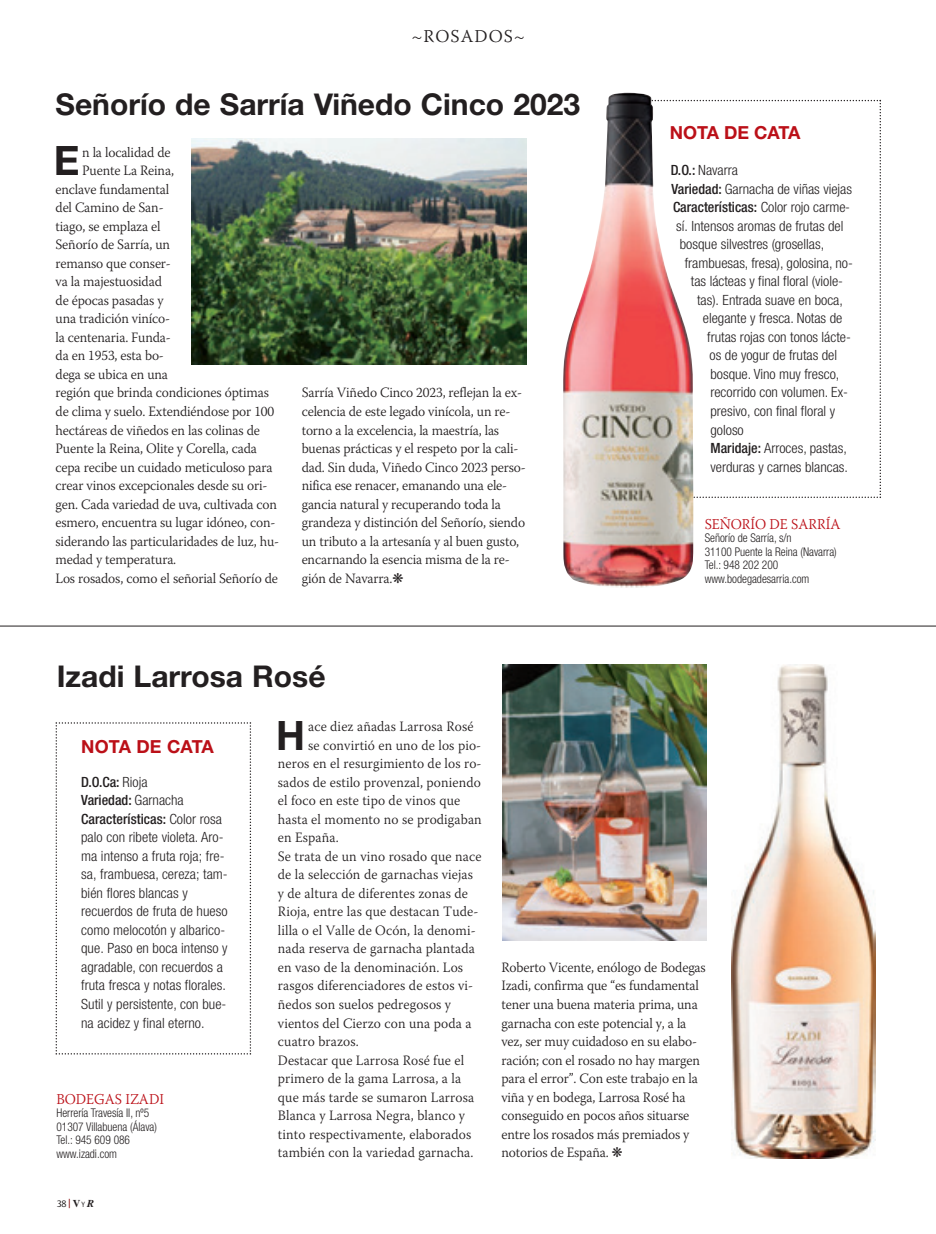
<style>
.page{position:relative;width:936px;height:1234px;background:#fff}
.page>*{position:absolute;margin:0;border:0;box-sizing:border-box;transform-origin:0 0}
.t1{font:700 40.65px "Helvetica Neue";color:#231f20}
.t2{font:700 40.65px "Helvetica Neue";color:#231f20;scale:.96 1}
.t3{font:700 30px "Helvetica Neue";color:#231f20}
.t4{font:700 18px "Helvetica Neue";color:#bb1018}
.t5{font:300 18px "Warnock Pro";letter-spacing:.06em;color:#231f20}
.t6{font:300 15px "Warnock Pro";color:#bb1018;scale:.95 1}
.t7{font:300 14.25px/18.5px "Warnock Pro";letter-spacing:-.01em;color:#231f20;scale:.96 1}
.t8{font:300 14.25px "Warnock Pro";letter-spacing:.01em;color:#231f20;scale:.96 1}
.t9{font:300 condensed 14.1px/18.6px "Helvetica Neue";color:#231f20}
.t10{font:500 condensed 14.1px "Helvetica Neue";color:#231f20}
.t11{font:300 condensed 12px/13.5px "Helvetica Neue";color:#231f20;scale:.95 1}
.t12{font:300 10.5px "HP Sans";color:#231f20}
.s1{font-weight:500}
.s2{font-weight:300}
.s3{font-size:13.5px;color:#820101}
.s4{font-family:"Times";font-weight:700}
.s5{font-size:7.8px}
.s6{font-family:"Times";font-weight:700;font-style:italic}
</style>
<div class="page">
<hr style="left:0;top:626px;width:935px;height:1px;background:#231f20">
<svg style="left:693px;top:100px;width:187px;height:398px"></svg>
<img style="left:192px;top:138px;width:334px;height:226px">
<img style="left:563px;top:93px;width:130px;height:495px">
<svg style="left:56px;top:722px;width:195px;height:332px"></svg>
<img style="left:731px;top:664px;width:144px;height:494px">
<img style="left:502px;top:665px;width:204px;height:275px">
<p class="t5" style="left:411px;top:25px;width:115px">~ROSADOS~</p>
<p class="t3" style="left:56px;top:86px;width:526px">Señorío de Sarría Viñedo Cinco 2023</p>
<p class="t1" style="left:54px;top:135px;width:27px">E</p>
<p class="t7" style="left:82px;top:142px;width:93px">n la localidad de</p>
<p class="t7" style="left:82px;top:161px;width:97px">Puente La Reina,</p>
<p class="t7" style="left:56px;top:179px;width:120px">enclave fundamental</p>
<p class="t7" style="left:56px;top:198px;width:114px">del Camino de San-</p>
<p class="t7" style="left:56px;top:216px;width:111px">tiago, se emplaza el</p>
<p class="t7" style="left:56px;top:235px;width:121px">Señorío de Sarría, un</p>
<p class="t7" style="left:56px;top:253px;width:122px">remanso que conser-</p>
<p class="t7" style="left:56px;top:272px;width:112px">va la majestuosidad</p>
<p class="t7" style="left:56px;top:291px;width:114px">de épocas pasadas y</p>
<p class="t7" style="left:56px;top:309px;width:121px">una tradición viníco-</p>
<p class="t7" style="left:56px;top:328px;width:122px">la centenaria. Funda-</p>
<p class="t7" style="left:56px;top:346px;width:114px">da en 1953, esta bo-</p>
<p class="t7" style="left:56px;top:365px;width:119px">dega se ubica en una</p>
<p class="t7" style="left:56px;top:383px;width:224px">región que brinda condiciones óptimas</p>
<p class="t7" style="left:56px;top:402px;width:229px">de clima y suelo. Extendiéndose por 100</p>
<p class="t7" style="left:56px;top:420px;width:214px">hectáreas de viñedos en las colinas de</p>
<p class="t7" style="left:56px;top:439px;width:211px">Puente la Reina, Olite y Corella, cada</p>
<p class="t7" style="left:56px;top:457px;width:227px">cepa recibe un cuidado meticuloso para</p>
<p class="t7" style="left:56px;top:476px;width:222px">crear vinos excepcionales desde su ori-</p>
<p class="t7" style="left:56px;top:494px;width:232px">gen. Cada variedad de uva, cultivada con</p>
<p class="t7" style="left:56px;top:513px;width:230px">esmero, encuentra su lugar idóneo, con-</p>
<p class="t7" style="left:56px;top:531px;width:234px">siderando las particularidades de luz, hu-</p>
<p class="t7" style="left:56px;top:550px;width:127px">medad y temperatura.</p>
<p class="t7" style="left:56px;top:568px;width:233px">Los rosados, como el señorial Señorío de</p>
<p class="t7" style="left:301px;top:383px;width:235px">Sarría Viñedo Cinco 2023, reflejan la ex&shy;celencia de este legado vinícola, un re&shy;torno a la excelencia, la maestría, las buenas prácticas y el respeto por la cali&shy;dad. Sin duda, Viñedo Cinco 2023 perso&shy;nifica ese renacer, emanando una ele&shy;gancia natural y recuperando toda la grandeza y distinción del Señorío, siendo un tributo a la artesanía y al buen gusto, encarnando la esencia misma de la re&shy;gión de Navarra.❋</p>
<p class="t3" style="left:57px;top:658px;width:270px">Izadi Larrosa Rosé</p>
<p class="t4" style="left:669px;top:121px;width:132px">NOTA DE CATA</p>
<p class="t9" style="left:670px;top:161px;width:69px"><span class="s1">D.O.:</span> Navarra</p>
<p class="t9" style="left:671px;top:179px;width:182px"><span class="s1">Variedad:</span> Garnacha de viñas viejas</p>
<p class="t10" style="left:672px;top:199px;width:178px">Características: <span class="s2">Color rojo carme-</span></p>
<p class="t9" style="left:676px;top:216px;width:169px">sí. Intensos aromas de frutas del</p>
<p class="t9" style="left:679px;top:235px;width:146px">bosque silvestres (grosellas,</p>
<p class="t9" style="left:684px;top:253px;width:170px">frambuesas, fresa), golosina, no-</p>
<p class="t9" style="left:690px;top:272px;width:154px">tas lácteas y final floral (viole-</p>
<p class="t9" style="left:697px;top:290px;width:147px">tas). Entrada suave en boca,</p>
<p class="t9" style="left:702px;top:309px;width:141px">elegante y fresca. Notas de</p>
<p class="t9" style="left:707px;top:327px;width:145px">frutas rojas con tonos lácte-</p>
<p class="t9" style="left:709px;top:346px;width:129px">os de yogur de frutas del</p>
<p class="t9" style="left:710px;top:364px;width:130px">bosque. Vino muy fresco,</p>
<p class="t9" style="left:710px;top:383px;width:139px">recorrido con volumen. Ex-</p>
<p class="t9" style="left:710px;top:401px;width:126px">presivo, con final floral y</p>
<p class="t9" style="left:710px;top:420px;width:35px">goloso</p>
<p class="t9" style="left:710px;top:438px;width:138px"><span class="s1">Maridaje:</span> Arroces, pastas,</p>
<p class="t9" style="left:710px;top:457px;width:139px">verduras y carnes blancas.</p>
<p class="t6" style="left:704px;top:515px;width:144px">SEÑORÍO DE SARRÍA</p>
<p class="t11" style="left:704px;top:531px;width:140px">Señorío de Sarría, s/n<br>31100 Puente la Reina (Navarra)<br>Tel.: 948 202 200 www.bodegadesarria.com</p>
<p class="t4" style="left:81px;top:736px;width:134px">NOTA DE CATA</p>
<p class="t9" style="left:81px;top:772px;width:148px"><span class="s1">D.O.Ca:</span> Rioja<br><span class="s1">Variedad:</span> Garnacha<br><span class="s1">Características:</span> Color rosa palo con ribete violeta. Aro&shy;ma intenso a fruta roja; fre&shy;sa, frambuesa, cereza; tam&shy;bién flores blancas y recuerdos de fruta de hueso como melocotón y albarico&shy;que. Paso en boca intenso y agradable, con recuerdos a fruta fresca y notas florales.<br>Sutil y persistente, con bue&shy;na acidez y final eterno.</p>
<p class="t6" style="left:56px;top:1089px;width:115px">BODEGAS IZADI</p>
<p class="t11" style="left:56px;top:1106px;width:107px">Herrería Travesía II, nº5<br>01307 Villabuena (Álava)<br>Tel.: 945 609 086 www.izadi.com</p>
<p class="t12" style="left:57px;top:1198px;width:39px">38<span class="s3">|</span><span class="s4">V</span><span class="s5">Y</span><span class="s6">R</span></p>
<p class="t2" style="left:276px;top:710px;width:32px">H</p>
<p class="t8" style="left:308px;top:717px;width:174px">ace diez añadas Larrosa Rosé</p>
<p class="t8" style="left:308px;top:736px;width:182px">se convirtió en uno de los pio-</p>
<p class="t8" style="left:278px;top:755px;width:214px">neros en el resurgimiento de los ro-</p>
<p class="t8" style="left:278px;top:773px;width:213px">sados de estilo provenzal, poniendo</p>
<p class="t8" style="left:278px;top:792px;width:191px">el foco en este tipo de vinos que</p>
<p class="t8" style="left:278px;top:810px;width:214px">hasta el momento no se prodigaban</p>
<p class="t8" style="left:278px;top:829px;width:65px">en España.</p>
<p class="t8" style="left:278px;top:847px;width:213px">Se trata de un vino rosado que nace</p>
<p class="t8" style="left:278px;top:866px;width:205px">de la selección de garnachas viejas</p>
<p class="t8" style="left:278px;top:884px;width:199px">y de altura de diferentes zonas de</p>
<p class="t8" style="left:278px;top:903px;width:210px">Rioja, entre las que destacan Tude-</p>
<p class="t8" style="left:278px;top:921px;width:207px">lilla o el Valle de Ocón, la denomi-</p>
<p class="t8" style="left:278px;top:940px;width:206px">nada reserva de garnacha plantada</p>
<p class="t8" style="left:278px;top:958px;width:194px">en vaso de la denominación. Los</p>
<p class="t8" style="left:278px;top:977px;width:205px">rasgos diferenciadores de estos vi-</p>
<p class="t8" style="left:278px;top:995px;width:182px">ñedos son suelos pedregosos y</p>
<p class="t8" style="left:278px;top:1014px;width:203px">vientos del Cierzo con una poda a</p>
<p class="t8" style="left:278px;top:1032px;width:86px">cuatro brazos.</p>
<p class="t8" style="left:278px;top:1051px;width:195px">Destacar que Larrosa Rosé fue el</p>
<p class="t8" style="left:278px;top:1069px;width:192px">primero de la gama Larrosa, a la</p>
<p class="t8" style="left:278px;top:1088px;width:206px">que más tarde se sumaron Larrosa</p>
<p class="t8" style="left:278px;top:1107px;width:196px">Blanca y Larrosa Negra, blanco y</p>
<p class="t8" style="left:278px;top:1125px;width:203px">tinto respectivamente, elaborados</p>
<p class="t8" style="left:278px;top:1144px;width:205px">también con la variedad garnacha.</p>
<p class="t7" style="left:501px;top:957px;width:214px">Roberto Vicente, enólogo de Bodegas Izadi, confirma que “es fundamental tener una buena materia prima, una garnacha con este potencial y, a la vez, ser muy cuidadoso en su elabo&shy;ración; con el rosado no hay margen para el error”. Con este trabajo en la viña y en bodega, Larrosa Rosé ha conseguido en pocos años situarse entre los rosados más premiados y notorios de España. ❋</p>
</div>
